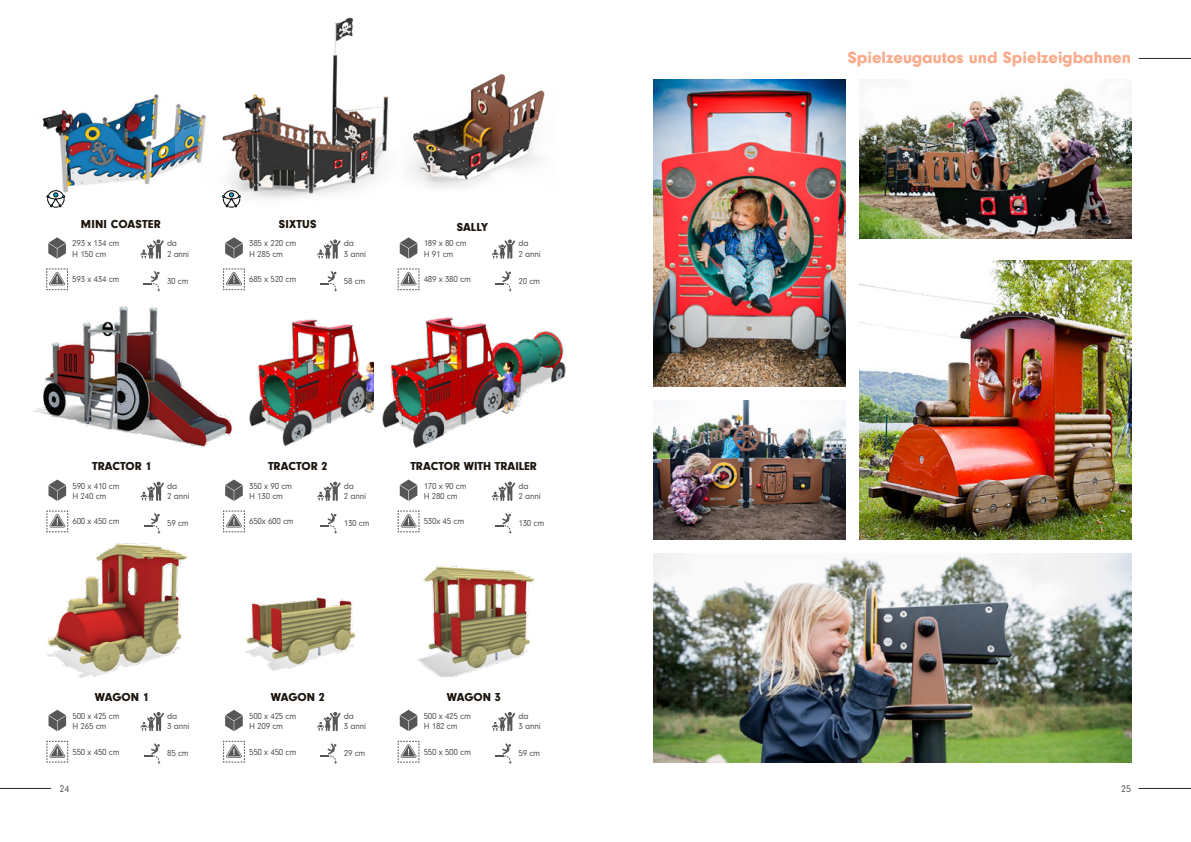
<style>
.page{position:relative;width:1191px;height:842px;background:#fff}
.page>*{position:absolute;margin:0;border:0;box-sizing:border-box;transform-origin:0 0}
.t1{font:900 17px "Neuzeit Grotesk TOT";color:#faab8c}
.t2{font:900 12px "Neuzeit Grotesk TOT";color:#1d160f}
.t3{font:10px "Neuzeit Gro";color:#575756}
.t4{font:9px/10.1px "Neuzeit Gro";letter-spacing:-.03em;color:#575756}
</style>
<div class="page">
<hr style="left:1138px;top:788px;width:53px;height:1px;background:#282c30">
<hr style="left:0;top:788px;width:51px;height:1px;background:#282c30">
<hr style="left:1138px;top:58px;width:53px;height:1px;background:#282c30">
<img style="left:33px;top:283px;width:209px;height:164px">
<img style="left:237px;top:306px;width:136px;height:141px">
<img style="left:373px;top:316px;width:193px;height:133px">
<svg style="left:140px;top:482px;width:24px;height:19px"></svg>
<svg style="left:49px;top:479px;width:17px;height:22px"></svg>
<svg style="left:46px;top:510px;width:22px;height:22px"></svg>
<svg style="left:144px;top:513px;width:17px;height:21px"></svg>
<svg style="left:317px;top:482px;width:24px;height:19px"></svg>
<svg style="left:225px;top:479px;width:18px;height:22px"></svg>
<svg style="left:223px;top:510px;width:22px;height:22px"></svg>
<svg style="left:320px;top:513px;width:17px;height:21px"></svg>
<svg style="left:491px;top:482px;width:24px;height:19px"></svg>
<svg style="left:400px;top:479px;width:17px;height:22px"></svg>
<svg style="left:397px;top:510px;width:23px;height:22px"></svg>
<svg style="left:495px;top:513px;width:17px;height:21px"></svg>
<img style="left:42px;top:94px;width:134px;height:104px">
<img style="left:176px;top:17px;width:213px;height:184px">
<svg style="left:317px;top:239px;width:24px;height:20px"></svg>
<svg style="left:225px;top:237px;width:18px;height:22px"></svg>
<svg style="left:223px;top:268px;width:22px;height:22px"></svg>
<svg style="left:320px;top:271px;width:17px;height:20px"></svg>
<svg style="left:140px;top:239px;width:24px;height:20px"></svg>
<svg style="left:48px;top:237px;width:18px;height:22px"></svg>
<svg style="left:46px;top:268px;width:22px;height:22px"></svg>
<svg style="left:144px;top:271px;width:16px;height:20px"></svg>
<img style="left:417px;top:566px;width:118px;height:110px">
<img style="left:245px;top:597px;width:110px;height:73px">
<img style="left:47px;top:543px;width:140px;height:135px">
<svg style="left:140px;top:712px;width:24px;height:19px"></svg>
<svg style="left:49px;top:710px;width:17px;height:21px"></svg>
<svg style="left:46px;top:741px;width:22px;height:22px"></svg>
<svg style="left:144px;top:743px;width:17px;height:21px"></svg>
<svg style="left:317px;top:712px;width:24px;height:19px"></svg>
<svg style="left:225px;top:710px;width:18px;height:21px"></svg>
<svg style="left:223px;top:741px;width:22px;height:22px"></svg>
<svg style="left:320px;top:743px;width:17px;height:21px"></svg>
<svg style="left:491px;top:712px;width:24px;height:19px"></svg>
<svg style="left:400px;top:710px;width:17px;height:21px"></svg>
<svg style="left:397px;top:741px;width:23px;height:22px"></svg>
<svg style="left:495px;top:743px;width:17px;height:21px"></svg>
<img style="left:411px;top:74px;width:134px;height:115px">
<svg style="left:491px;top:239px;width:24px;height:20px"></svg>
<svg style="left:400px;top:237px;width:17px;height:22px"></svg>
<svg style="left:397px;top:268px;width:23px;height:22px"></svg>
<svg style="left:495px;top:271px;width:17px;height:20px"></svg>
<svg style="left:47px;top:190px;width:18px;height:18px"></svg>
<svg style="left:222px;top:190px;width:18px;height:18px"></svg>
<img style="left:859px;top:80px;width:272px;height:158px">
<img style="left:859px;top:261px;width:272px;height:278px">
<img style="left:653px;top:553px;width:478px;height:210px">
<img style="left:653px;top:80px;width:192px;height:307px">
<img style="left:653px;top:401px;width:192px;height:138px">
<h2 class="t2" style="left:81px;top:217px;width:81px">MINI COASTER</h2>
<h2 class="t2" style="left:279px;top:217px;width:39px">SIXTUS</h2>
<p class="t4" style="left:249px;top:239px;width:49px">385 x 220 cm<br>H 285 cm</p>
<p class="t4" style="left:344px;top:239px;width:12px">da</p>
<p class="t4" style="left:249px;top:274px;width:49px">685 x 520 cm</p>
<p class="t4" style="left:344px;top:276px;width:23px">58 cm</p>
<p class="t4" style="left:72px;top:239px;width:49px">293 x 134 cm<br>H 150 cm</p>
<p class="t4" style="left:167px;top:239px;width:12px">da</p>
<p class="t4" style="left:72px;top:274px;width:49px">593 x 434 cm</p>
<p class="t4" style="left:167px;top:276px;width:23px">30 cm</p>
<p class="t4" style="left:167px;top:249px;width:24px">2 anni</p>
<p class="t4" style="left:344px;top:249px;width:24px">3 anni</p>
<h2 class="t2" style="left:457px;top:220px;width:33px">SALLY</h2>
<p class="t4" style="left:424px;top:239px;width:44px">189 x 80 cm<br>H 91 cm</p>
<p class="t4" style="left:518px;top:239px;width:12px">da</p>
<p class="t4" style="left:424px;top:274px;width:49px">489 x 380 cm</p>
<p class="t4" style="left:518px;top:276px;width:23px">20 cm</p>
<p class="t4" style="left:518px;top:249px;width:24px">2 anni</p>
<h2 class="t2" style="left:92px;top:459px;width:61px">TRACTOR 1</h2>
<h2 class="t2" style="left:268px;top:459px;width:61px">TRACTOR 2</h2>
<h2 class="t2" style="left:410px;top:459px;width:128px">TRACTOR WITH TRAILER</h2>
<p class="t4" style="left:72px;top:481px;width:49px">590 x 410 cm<br>H 240 cm</p>
<p class="t4" style="left:167px;top:481px;width:12px">da</p>
<p class="t4" style="left:72px;top:517px;width:49px">600 x 450 cm</p>
<p class="t4" style="left:167px;top:518px;width:23px">59 cm</p>
<p class="t4" style="left:344px;top:491px;width:24px">2 anni</p>
<p class="t4" style="left:424px;top:481px;width:44px">170 x 90 cm<br>H 280 cm</p>
<p class="t4" style="left:518px;top:481px;width:12px">da</p>
<p class="t4" style="left:424px;top:517px;width:42px">530x 45 cm</p>
<p class="t4" style="left:518px;top:518px;width:27px">130 cm</p>
<p class="t4" style="left:167px;top:491px;width:24px">2 anni</p>
<p class="t4" style="left:249px;top:481px;width:44px">350 x 90 cm<br>H 130 cm</p>
<p class="t4" style="left:344px;top:481px;width:12px">da</p>
<p class="t4" style="left:249px;top:517px;width:46px">650x 600 cm</p>
<p class="t4" style="left:344px;top:518px;width:27px">130 cm</p>
<p class="t4" style="left:518px;top:491px;width:24px">2 anni</p>
<h2 class="t2" style="left:95px;top:690px;width:55px">WAGON 1</h2>
<h2 class="t2" style="left:271px;top:690px;width:55px">WAGON 2</h2>
<h2 class="t2" style="left:447px;top:690px;width:55px">WAGON 3</h2>
<p class="t4" style="left:72px;top:711px;width:49px">500 x 425 cm<br>H 265 cm</p>
<p class="t4" style="left:167px;top:711px;width:12px">da</p>
<p class="t4" style="left:72px;top:747px;width:49px">550 x 450 cm</p>
<p class="t4" style="left:167px;top:749px;width:23px">85 cm</p>
<p class="t4" style="left:167px;top:721px;width:24px">3 anni</p>
<p class="t4" style="left:249px;top:711px;width:49px">500 x 425 cm<br>H 209 cm</p>
<p class="t4" style="left:344px;top:711px;width:12px">da</p>
<p class="t4" style="left:249px;top:747px;width:49px">550 x 450 cm</p>
<p class="t4" style="left:344px;top:749px;width:23px">29 cm</p>
<p class="t4" style="left:344px;top:721px;width:24px">3 anni</p>
<p class="t4" style="left:424px;top:711px;width:49px">500 x 425 cm<br>H 182 cm</p>
<p class="t4" style="left:518px;top:711px;width:12px">da</p>
<p class="t4" style="left:424px;top:747px;width:49px">550 x 500 cm</p>
<p class="t4" style="left:518px;top:749px;width:23px">59 cm</p>
<p class="t4" style="left:518px;top:721px;width:24px">3 anni</p>
<h1 class="t1" style="left:848px;top:48px;width:285px">Spielzeugautos und Spielzeigbahnen</h1>
<p class="t3" style="left:59px;top:783px;width:11px">24</p>
<p class="t3" style="left:1121px;top:783px;width:11px">25</p>
</div>
